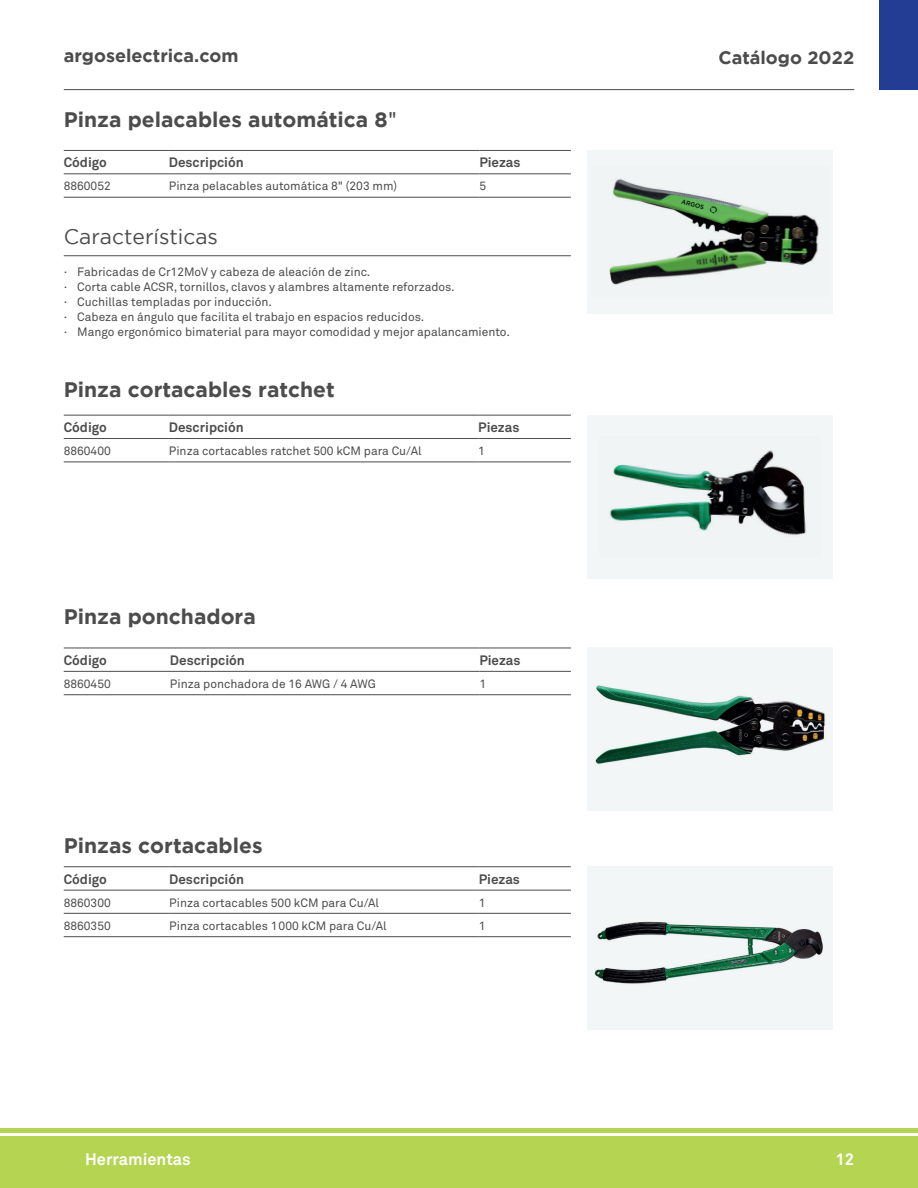
<style>
.page{position:relative;width:918px;height:1188px;background:#fff}
.page>*{position:absolute;margin:0;border:0;box-sizing:border-box;transform-origin:0 0}
.t1{font:700 21px "Gotham";color:#4d4c4c}
.t2{font:21px "Gotham";color:#4d4c4c}
.t3{font:700 18px "Gotham";color:#4d4c4c}
.t4{font:700 16.5px "Akkurat Pro";color:#fff}
.t5{font:700 13.5px "Akkurat Pro";color:#4d4c4c}
.t6{font:12px/15px "Akkurat Pro";color:#4d4c4c}
.s1{font-family:"Akkurat Pro";font-weight:400}
</style>
<div class="page">
<hr style="left:64px;top:89px;width:790px;height:1px;background:#4d4c4c">
<div style="left:0;top:1137px;width:918px;height:51px;background:#b4d452"></div>
<div style="left:0;top:1128px;width:918px;height:5px;background:#b4d452"></div>
<div style="left:880px;top:0;width:38px;height:89px;background:#233d95"></div>
<div style="left:588px;top:415px;width:245px;height:163px;background:#f3f6f7"></div>
<div style="left:588px;top:648px;width:245px;height:163px;background:#f3f6f7"></div>
<div style="left:588px;top:867px;width:245px;height:163px;background:#f3f6f7"></div>
<hr style="left:64px;top:462px;width:105px;height:1px;background:#4d4c4c">
<hr style="left:169px;top:462px;width:309px;height:1px;background:#4d4c4c">
<hr style="left:478px;top:462px;width:93px;height:1px;background:#4d4c4c">
<hr style="left:64px;top:415px;width:105px;height:1px;background:#4d4c4c">
<hr style="left:169px;top:415px;width:309px;height:1px;background:#4d4c4c">
<hr style="left:478px;top:415px;width:93px;height:1px;background:#4d4c4c">
<hr style="left:64px;top:438px;width:105px;height:1px;background:#4d4c4c">
<hr style="left:169px;top:438px;width:309px;height:1px;background:#4d4c4c">
<hr style="left:478px;top:438px;width:93px;height:1px;background:#4d4c4c">
<hr style="left:64px;top:694px;width:106px;height:1px;background:#4d4c4c">
<hr style="left:170px;top:694px;width:309px;height:1px;background:#4d4c4c">
<hr style="left:479px;top:694px;width:92px;height:1px;background:#4d4c4c">
<hr style="left:64px;top:648px;width:106px;height:1px;background:#4d4c4c">
<hr style="left:170px;top:648px;width:309px;height:1px;background:#4d4c4c">
<hr style="left:479px;top:648px;width:92px;height:1px;background:#4d4c4c">
<hr style="left:64px;top:671px;width:106px;height:1px;background:#4d4c4c">
<hr style="left:170px;top:671px;width:309px;height:1px;background:#4d4c4c">
<hr style="left:479px;top:671px;width:92px;height:1px;background:#4d4c4c">
<hr style="left:64px;top:913px;width:105px;height:1px;background:#4d4c4c">
<hr style="left:169px;top:913px;width:310px;height:1px;background:#4d4c4c">
<hr style="left:479px;top:913px;width:92px;height:1px;background:#4d4c4c">
<hr style="left:64px;top:936px;width:105px;height:1px;background:#4d4c4c">
<hr style="left:169px;top:936px;width:310px;height:1px;background:#4d4c4c">
<hr style="left:479px;top:936px;width:92px;height:1px;background:#4d4c4c">
<hr style="left:64px;top:866px;width:105px;height:1px;background:#4d4c4c">
<hr style="left:169px;top:866px;width:310px;height:1px;background:#4d4c4c">
<hr style="left:479px;top:866px;width:92px;height:1px;background:#4d4c4c">
<hr style="left:64px;top:890px;width:105px;height:1px;background:#4d4c4c">
<hr style="left:169px;top:890px;width:310px;height:1px;background:#4d4c4c">
<hr style="left:479px;top:890px;width:92px;height:1px;background:#4d4c4c">
<img style="left:609px;top:450px;width:197px;height:85px">
<img style="left:595px;top:685px;width:230px;height:79px">
<img style="left:594px;top:921px;width:229px;height:63px">
<div style="left:588px;top:150px;width:245px;height:164px;background:#f3f6f7"></div>
<hr style="left:64px;top:197px;width:105px;height:1px;background:#4d4c4c">
<hr style="left:169px;top:197px;width:310px;height:1px;background:#4d4c4c">
<hr style="left:479px;top:197px;width:92px;height:1px;background:#4d4c4c">
<hr style="left:64px;top:150px;width:105px;height:1px;background:#4d4c4c">
<hr style="left:169px;top:150px;width:310px;height:1px;background:#4d4c4c">
<hr style="left:479px;top:150px;width:92px;height:1px;background:#4d4c4c">
<hr style="left:64px;top:173px;width:105px;height:1px;background:#4d4c4c">
<hr style="left:169px;top:173px;width:310px;height:1px;background:#4d4c4c">
<hr style="left:479px;top:173px;width:92px;height:1px;background:#4d4c4c">
<hr style="left:64px;top:255px;width:507px;height:1px;background:#4d4c4c">
<img style="left:609px;top:179px;width:210px;height:106px">
<h2 class="t3" style="left:64px;top:45px;width:176px">argoselectrica.com</h2>
<h2 class="t3" style="left:718px;top:47px;width:137px">Catálogo 2022</h2>
<h1 class="t1" style="left:64px;top:107px;width:335px">Pinza pelacables automática 8<span class="s1">"</span></h1>
<p class="t5" style="left:64px;top:154px;width:45px">Código</p>
<p class="t5" style="left:169px;top:154px;width:76px">Descripción</p>
<p class="t5" style="left:479px;top:154px;width:43px">Piezas</p>
<p class="t6" style="left:64px;top:179px;width:49px">8860052</p>
<p class="t6" style="left:169px;top:179px;width:230px">Pinza pelacables automática 8" (203 mm)</p>
<p class="t6" style="left:479px;top:179px;width:8px">5</p>
<h1 class="t2" style="left:64px;top:225px;width:156px">Características</h1>
<p class="t6" style="left:64px;top:265px;width:448px">· Fabricadas de Cr12MoV y cabeza de aleación de zinc.<br>· Corta cable ACSR, tornillos, clavos y alambres altamente reforzados.<br>· Cuchillas templadas por inducción.<br>· Cabeza en ángulo que facilita el trabajo en espacios reducidos.<br>· Mango ergonómico bimaterial para mayor comodidad y mejor apalancamiento.</p>
<h1 class="t1" style="left:64px;top:377px;width:273px">Pinza cortacables ratchet</h1>
<p class="t5" style="left:64px;top:419px;width:45px">Código</p>
<p class="t5" style="left:169px;top:419px;width:76px">Descripción</p>
<p class="t5" style="left:478px;top:419px;width:43px">Piezas</p>
<p class="t6" style="left:64px;top:444px;width:49px">8860400</p>
<p class="t6" style="left:169px;top:444px;width:254px">Pinza cortacables ratchet 500 kCM para Cu/Al</p>
<p class="t6" style="left:478px;top:444px;width:8px">1</p>
<h1 class="t1" style="left:64px;top:605px;width:194px">Pinza ponchadora</h1>
<p class="t5" style="left:64px;top:652px;width:45px">Código</p>
<p class="t5" style="left:170px;top:652px;width:76px">Descripción</p>
<p class="t5" style="left:479px;top:652px;width:43px">Piezas</p>
<p class="t6" style="left:64px;top:676px;width:49px">8860450</p>
<p class="t6" style="left:170px;top:676px;width:208px">Pinza ponchadora de 16 AWG / 4 AWG</p>
<p class="t6" style="left:479px;top:676px;width:8px">1</p>
<h1 class="t1" style="left:64px;top:834px;width:200px">Pinzas cortacables</h1>
<p class="t5" style="left:64px;top:871px;width:45px">Código</p>
<p class="t5" style="left:169px;top:871px;width:76px">Descripción</p>
<p class="t5" style="left:479px;top:871px;width:43px">Piezas</p>
<p class="t6" style="left:64px;top:895px;width:49px">8860300</p>
<p class="t6" style="left:169px;top:895px;width:211px">Pinza cortacables 500 kCM para Cu/Al</p>
<p class="t6" style="left:479px;top:895px;width:8px">1</p>
<p class="t6" style="left:64px;top:918px;width:49px">8860350</p>
<p class="t6" style="left:169px;top:918px;width:219px">Pinza cortacables 1000 kCM para Cu/Al</p>
<p class="t6" style="left:479px;top:918px;width:8px">1</p>
<h3 class="t4" style="left:85px;top:1149px;width:107px">Herramientas</h3>
<h3 class="t4" style="left:835px;top:1149px;width:20px">12</h3>
</div>
